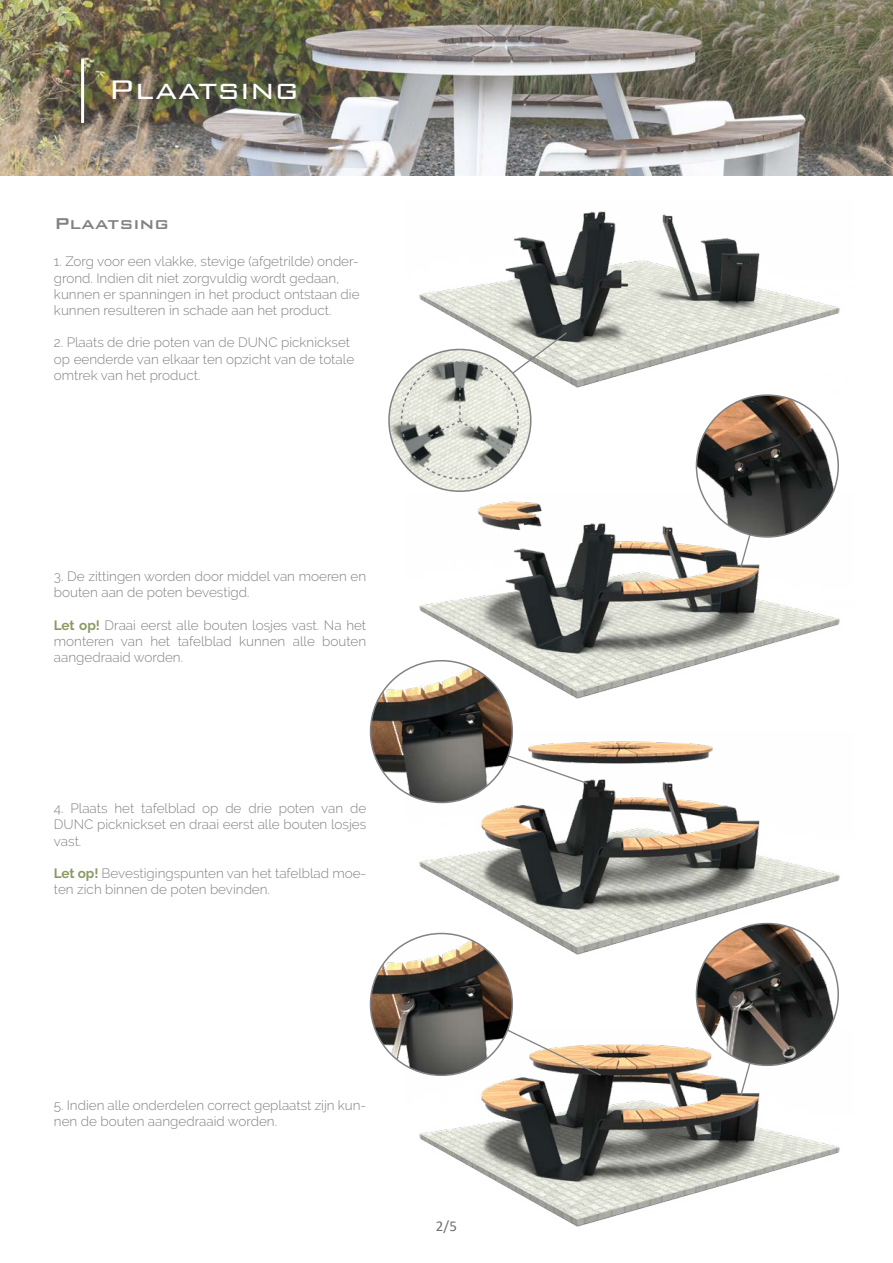
<style>
.page{position:relative;width:893px;height:1263px;background:#fff}
.page>*{position:absolute;margin:0;border:0;box-sizing:border-box;transform-origin:0 0}
.t1{font:300 36px "Bank Gothic BT";color:#fff}
.t2{font:500 21px "Bank Gothic BT";color:#808285}
.t3{font:15px "Calibri";color:#6c6d70}
.t4{font:300 13.5px/16.2px "Raleway";color:#808285}
.s1{font-weight:700;color:#8b9a63}
</style>
<div class="page">
<img style="left:0;top:0;width:893px;height:176px">
<img style="left:419px;top:211px;width:421px;height:177px">
<img style="left:406px;top:493px;width:434px;height:214px">
<img style="left:406px;top:740px;width:434px;height:223px">
<img style="left:406px;top:1031px;width:434px;height:196px">
<svg style="left:739px;top:531px;width:17px;height:37px"></svg>
<svg style="left:739px;top:1059px;width:17px;height:38px"></svg>
<svg style="left:494px;top:750px;width:95px;height:35px"></svg>
<svg style="left:494px;top:1023px;width:108px;height:54px"></svg>
<img style="left:696px;top:395px;width:142px;height:142px;border-radius:71px">
<img style="left:696px;top:923px;width:142px;height:142px;border-radius:71px">
<img style="left:371px;top:661px;width:141px;height:141px;border-radius:70px">
<img style="left:371px;top:933px;width:141px;height:142px;border-radius:70px">
<svg style="left:388px;top:331px;width:180px;height:170px"></svg>
<hr style="left:81px;top:59px;width:3px;height:64px;background:#fff">
<p class="t1" style="left:108px;top:70px;width:192px">Plaatsing</p>
<p class="t2" style="left:54px;top:212px;width:117px">Plaatsing</p>
<p class="t4" style="left:54px;top:254px;width:307px">1. Zorg voor een vlakke, stevige (afgetrilde) onder&shy;grond. Indien dit niet zorgvuldig wordt gedaan, kunnen er spanningen in het product ontstaan die kunnen resulteren in schade aan het product.</p>
<p class="t4" style="left:54px;top:335px;width:302px">2. Plaats de drie poten van de DUNC picknickset op eenderde van elkaar ten opzicht van de totale omtrek van het product.</p>
<p class="t4" style="left:54px;top:568px;width:314px">3. De zittingen worden door middel van moeren en bouten aan de poten bevestigd.</p>
<p class="t4" style="left:54px;top:617px;width:314px;text-align:justify"><span class="s1">Let op!</span> Draai eerst alle bouten losjes vast. Na het monteren van het tafelblad kunnen alle bouten aangedraaid worden.</p>
<p class="t4" style="left:54px;top:800px;width:314px;text-align:justify">4. Plaats het tafelblad op de drie poten van de DUNC picknickset en draai eerst alle bouten losjes vast.</p>
<p class="t4" style="left:54px;top:865px;width:314px"><span class="s1">Let op!</span> Bevestigingspunten van het tafelblad moe&shy;ten zich binnen de poten bevinden.</p>
<p class="t4" style="left:54px;top:1097px;width:314px">5. Indien alle onderdelen correct geplaatst zijn kun&shy;nen de bouten aangedraaid worden.</p>
<p class="t3" style="left:436px;top:1216px;width:22px">2/5</p>
</div>
